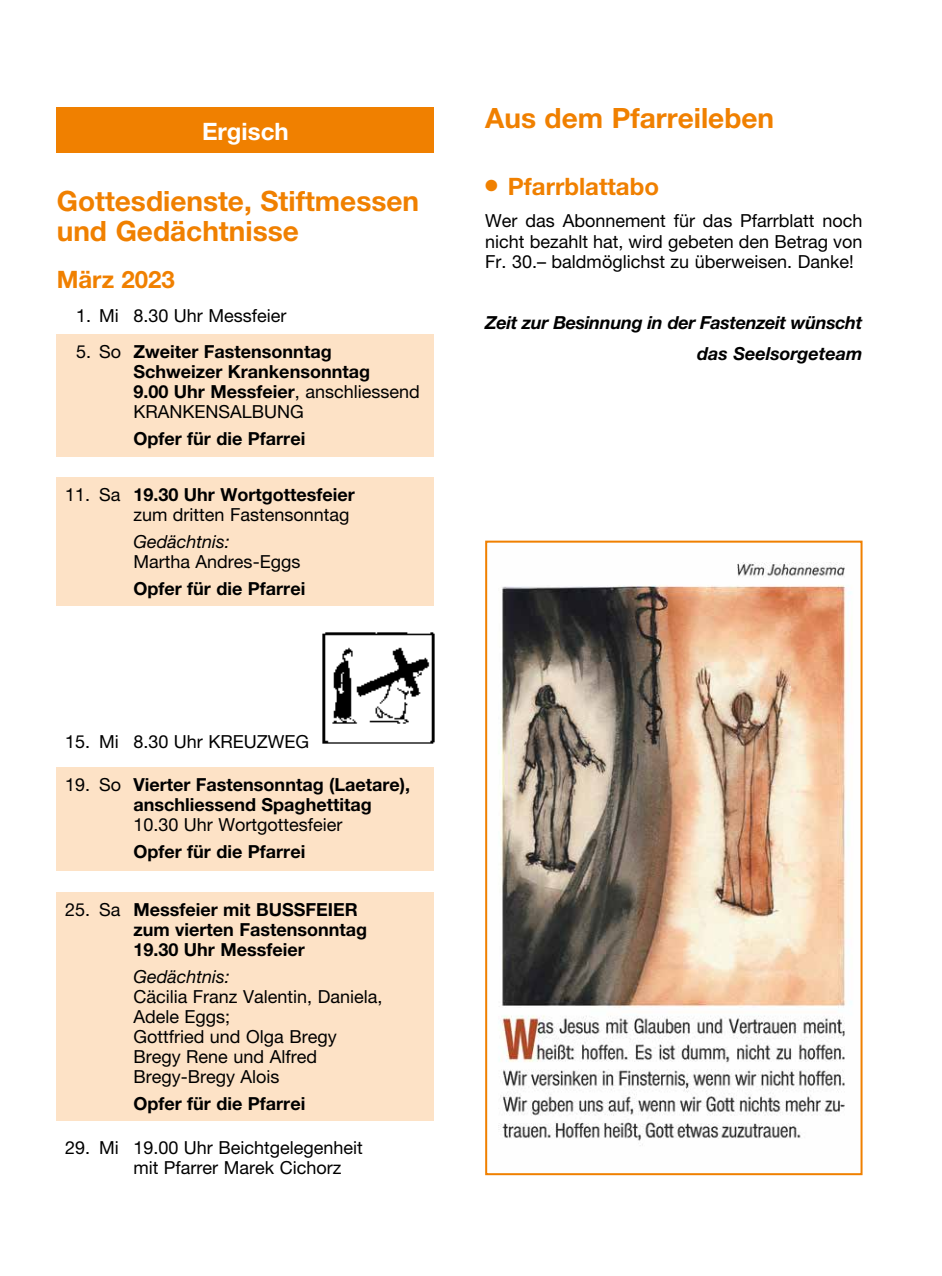
<style>
.page{position:relative;width:942px;height:1276px;background:#fff}
.page>*{position:absolute;margin:0;border:0;box-sizing:border-box;transform-origin:0 0}
.t1{font:700 28px/30.2px "Helvetica Neue LT Pro";color:#f08000}
.t2{font:700 24px "Helvetica Neue LT Pro";color:#f08000}
.t3{font:700 24px "Helvetica Neue LT Pro";color:#fff}
.t4{font:18px/20px "Helvetica Neue LT Pro";color:#000}
.t5{font:700 18px/20px "Helvetica Neue LT Pro";color:#000}
.t6{font:italic 700 18px/30.6px "Helvetica Neue LT Pro";letter-spacing:-.02em;color:#000;text-align:right}
.t7{font:italic 18px "Helvetica Neue LT Pro";color:#000}
.s1{font-weight:400}
.s2{font-weight:700}
</style>
<div class="page">
<div style="left:57px;top:108px;width:377px;height:45px;background:#f08000"></div>
<div style="left:57px;top:334px;width:377px;height:122px;background:#fde2c6"></div>
<div style="left:57px;top:477px;width:377px;height:129px;background:#fde2c6"></div>
<div style="left:57px;top:766px;width:377px;height:104px;background:#fde2c6"></div>
<div style="left:57px;top:892px;width:377px;height:229px;background:#fde2c6"></div>
<img style="left:498px;top:562px;width:354px;height:584px">
<div style="left:485px;top:540px;width:377px;height:635px;border:2px solid #f08000"></div>
<img style="left:322px;top:632px;width:113px;height:112px">
<h2 class="t3" style="left:202px;top:116px;width:88px">Ergisch</h2>
<h1 class="t1" style="left:57px;top:185px;width:364px">Gottesdienste, Stiftmessen und Gedächtnisse</h1>
<h2 class="t2" style="left:57px;top:264px;width:120px">März 2023</h2>
<p class="t4" style="left:76px;top:306px;width:212px">1. Mi 8.30 Uhr Messfeier</p>
<p class="t5" style="left:133px;top:341px;width:288px;text-indent:-57px"><span class="s1">5. So</span> Zweiter Fastensonntag<br>Schweizer Krankensonntag<br>9.00 Uhr Messfeier<span class="s1">, anschliessend<br>KRANKENSALBUNG</span></p>
<p class="t5" style="left:133px;top:428px;width:173px">Opfer für die Pfarrei</p>
<p class="t4" style="left:65px;top:484px;width:291px;text-align:right">11. Sa <span class="s2">19.30 Uhr Wortgottesfeier </span>zum dritten Fastensonntag</p>
<p class="t7" style="left:133px;top:531px;width:98px">Gedächtnis:</p>
<p class="t4" style="left:133px;top:551px;width:168px">Martha Andres-Eggs</p>
<p class="t5" style="left:133px;top:578px;width:173px">Opfer für die Pfarrei</p>
<p class="t4" style="left:65px;top:731px;width:245px">15. Mi 8.30 Uhr KREUZWEG</p>
<p class="t5" style="left:133px;top:774px;width:278px;text-indent:-68px"><span class="s1">19. So</span> Vierter Fastensonntag (Laetare), anschliessend Spaghettitag</p>
<p class="t4" style="left:133px;top:815px;width:211px">10.30 Uhr Wortgottesfeier</p>
<p class="t5" style="left:133px;top:841px;width:173px">Opfer für die Pfarrei</p>
<p class="t5" style="left:133px;top:899px;width:235px;text-indent:-68px"><span class="s1">25. Sa</span> Messfeier mit BUSSFEIER zum vierten Fastensonntag<br>19.30 Uhr Messfeier</p>
<p class="t7" style="left:133px;top:965px;width:98px">Gedächtnis:</p>
<p class="t4" style="left:133px;top:986px;width:250px">Cäcilia Franz Valentin, Daniela,<br>Adele Eggs;<br>Gottfried und Olga Bregy<br>Bregy Rene und Alfred<br>Bregy-Bregy Alois</p>
<p class="t5" style="left:133px;top:1093px;width:173px">Opfer für die Pfarrei</p>
<p class="t4" style="left:133px;top:1137px;width:231px;text-indent:-68px">29. Mi 19.00 Uhr Beichtgelegenheit mit Pfarrer Marek Cichorz</p>
<h1 class="t1" style="left:485px;top:102px;width:290px">Aus dem Pfarreileben</h1>
<h2 class="t2" style="left:485px;top:171px;width:175px">● Pfarrblattabo</h2>
<p class="t4" style="left:485px;top:211px;width:379px;text-align:justify">Wer das Abonnement für das Pfarrblatt noch nicht bezahlt hat, wird gebeten den Betrag von Fr. 30.– baldmöglichst zu überweisen. Danke!</p>
<p class="t6" style="left:485px;top:307px;width:379px">Zeit zur Besinnung in der Fastenzeit wünscht das Seelsorgeteam</p>
</div>
